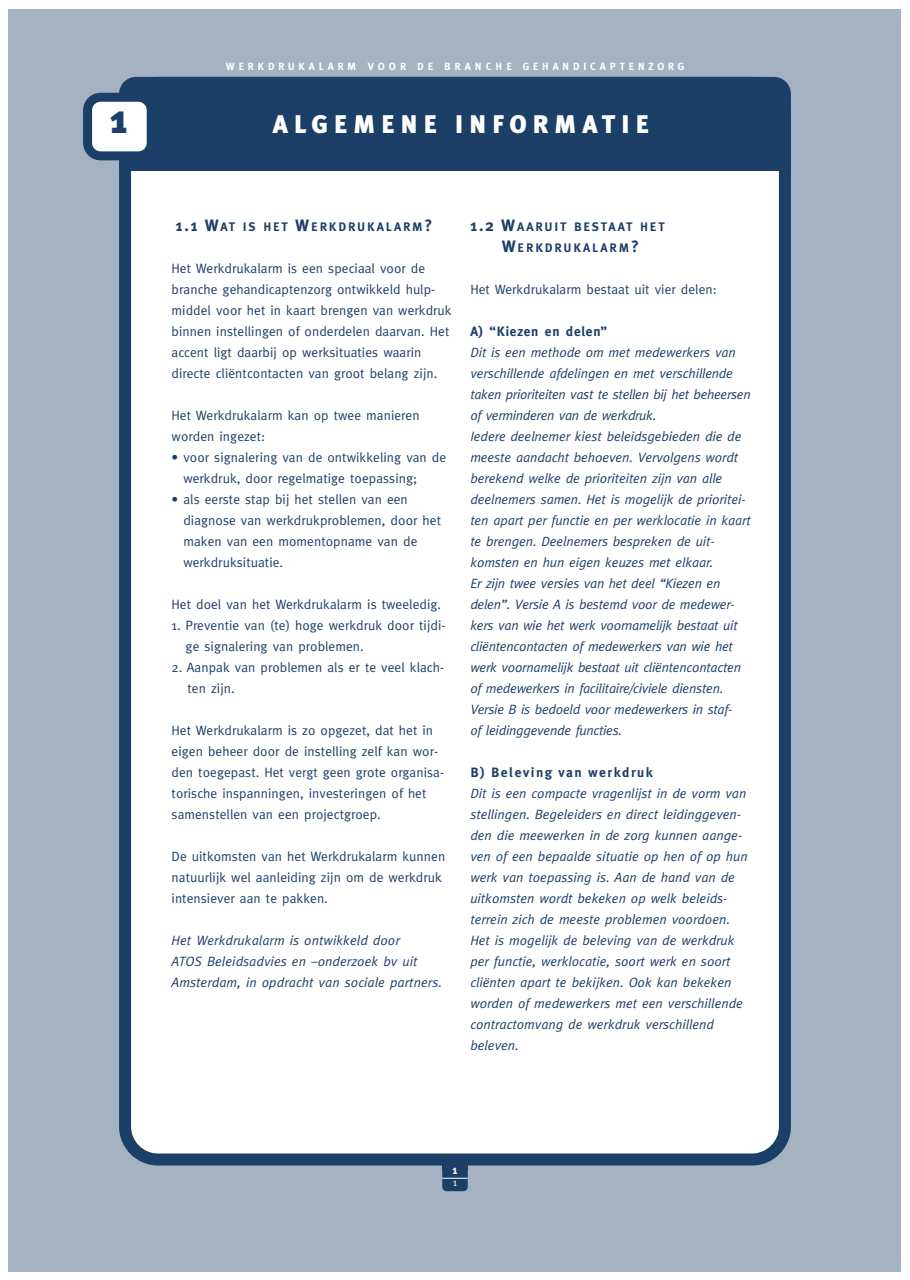
<style>
.page{position:relative;width:910px;height:1280px;background:#fff}
.page>*{position:absolute;margin:0;border:0;box-sizing:border-box;transform-origin:0 0}
.t1{font:900 40.5px "Meta Plus";color:#1c3f68}
.t2{font:900 25.5px "Meta Plus";letter-spacing:.225em;color:#fff}
.t3{font:italic 13.5px/21px "Meta";letter-spacing:-.005em;color:#1c3f68}
.t4{font:13.5px/21px "Meta";letter-spacing:.005em;color:#1c3f68}
.t5{font:700 13.5px "Meta Plus";letter-spacing:.11em;color:#1c3f68}
.t6{font:700 13.5px "Meta";letter-spacing:.055em;color:#1c3f68}
.t7{font:700 12.3px/21px "Meta Plus";letter-spacing:.145em;color:#1c3f68;text-align:center}
.t8{font:700 12px "Meta Plus";color:#fff}
.t9{font:700 10.5px "Meta";letter-spacing:.375em;color:#fff}
.t10{font:10.5px "Meta Plus Normal";color:#fff}
.s1{font-family:"Meta Plus"}
.s2{font-size:16.5px}
</style>
<div class="page">
<div style="left:9px;top:9px;width:892px;height:1262px;background:#a4b2c2"></div>
<div style="left:442px;top:1166px;width:26px;height:25px;background:#1c3f68;border-radius:4px"></div>
<div style="left:442px;top:1164px;width:26px;height:5px;background:#1c3f68"></div>
<svg style="left:442px;top:1178px;width:26px;height:1px"></svg>
<div style="left:119px;top:77px;width:672px;height:1088px;background:#fff"></div>
<div style="left:119px;top:77px;width:672px;height:85px;background:#1c3f68;border-radius:17px"></div>
<div style="left:119px;top:145px;width:672px;height:25px;background:#1c3f68"></div>
<svg style="left:83px;top:93px;width:64px;height:67px;background:#acb8c7"></svg>
<h1 class="t1" style="left:110px;top:105px;width:18px">1</h1>
<p class="t9" style="left:226px;top:62px;width:460px">WERKDRUKALARM <span class="s1">VOOR DE BRANCHE</span> GEHANDICAPTENZORG</p>
<h2 class="t2" style="left:273px;top:115px;width:378px">ALGEMENE INFORMATIE</h2>
<p class="t7" style="left:176px;top:217px;width:258px"><span class="s2">1.1 W</span>AT IS HET <span class="s2">W</span>ERKDRUKALARM<span class="s2">?</span></p>
<p class="t4" style="left:172px;top:259px;width:282px">Het Werkdrukalarm is een speciaal voor de branche gehandicaptenzorg ontwikkeld hulp&shy;middel voor het in kaart brengen van werkdruk binnen instellingen of onderdelen daarvan. Het accent ligt daarbij op werksituaties waarin directe cliëntcontacten van groot belang zijn.</p>
<p class="t4" style="left:172px;top:406px;width:250px">Het Werkdrukalarm kan op twee manieren worden ingezet:</p>
<p class="t4" style="left:183px;top:448px;width:264px;text-indent:-12px">• voor signalering van de ontwikkeling van de werkdruk, door regelmatige toepassing;</p>
<p class="t4" style="left:183px;top:490px;width:259px;text-indent:-12px">• als eerste stap bij het stellen van een diagnose van werkdrukproblemen, door het maken van een momentopname van de werkdruksituatie.</p>
<p class="t4" style="left:172px;top:595px;width:271px">Het doel van het Werkdrukalarm is tweeledig.</p>
<p class="t4" style="left:186px;top:616px;width:261px;text-indent:-14px">1. Preventie van (te) hoge werkdruk door tijdi&shy;ge signalering van problemen.</p>
<p class="t4" style="left:188px;top:658px;width:258px;text-indent:-16px">2. Aanpak van problemen als er te veel klach&shy;ten zijn.</p>
<p class="t4" style="left:172px;top:721px;width:274px">Het Werkdrukalarm is zo opgezet, dat het in eigen beheer door de instelling zelf kan wor&shy;den toegepast. Het vergt geen grote organisa&shy;torische inspanningen, investeringen of het samenstellen van een projectgroep.</p>
<p class="t4" style="left:172px;top:847px;width:275px">De uitkomsten van het Werkdrukalarm kunnen natuurlijk wel aanleiding zijn om de werkdruk intensiever aan te pakken.</p>
<p class="t3" style="left:172px;top:931px;width:272px">Het Werkdrukalarm is ontwikkeld door<br>ATOS Beleidsadvies en –onderzoek bv uit<br>Amsterdam, in opdracht van sociale partners.</p>
<p class="t7" style="left:470px;top:217px;width:196px"><span class="s2">1.2 W</span>AARUIT BESTAAT HET<br><span class="s2">W</span>ERKDRUKALARM<span class="s2">?</span></p>
<p class="t4" style="left:470px;top:280px;width:248px">Het Werkdrukalarm bestaat uit vier delen:</p>
<p class="t6" style="left:470px;top:326px;width:138px">A) “Kiezen en delen”</p>
<p class="t3" style="left:470px;top:343px;width:282px">Dit is een methode om met medewerkers van verschillende afdelingen en met verschillende taken prioriteiten vast te stellen bij het beheersen of verminderen van de werkdruk.<br>Iedere deelnemer kiest beleidsgebieden die de meeste aandacht behoeven. Vervolgens wordt berekend welke de prioriteiten zijn van alle deelnemers samen. Het is mogelijk de prioritei&shy;ten apart per functie en per werklocatie in kaart te brengen. Deelnemers bespreken de uit&shy;komsten en hun eigen keuzes met elkaar.<br>Er zijn twee versies van het deel “Kiezen en delen”. Versie A is bestemd voor de medewer&shy;kers van wie het werk voornamelijk bestaat uit cliëntencontacten of medewerkers van wie het werk voornamelijk bestaat uit cliëntencontacten of medewerkers in facilitaire/civiele diensten.<br>Versie B is bedoeld voor medewerkers in staf-<br>of leidinggevende functies.</p>
<p class="t5" style="left:470px;top:767px;width:184px">B) Beleving van werkdruk</p>
<p class="t3" style="left:470px;top:784px;width:279px">Dit is een compacte vragenlijst in de vorm van stellingen. Begeleiders en direct leidinggeven&shy;den die meewerken in de zorg kunnen aange&shy;ven of een bepaalde situatie op hen of op hun werk van toepassing is. Aan de hand van de uitkomsten wordt bekeken op welk beleids&shy;terrein zich de meeste problemen voordoen.<br>Het is mogelijk de beleving van de werkdruk per functie, werklocatie, soort werk en soort cliënten apart te bekijken. Ook kan bekeken worden of medewerkers met een verschillende contractomvang de werkdruk verschillend beleven.</p>
<p class="t8" style="left:452px;top:1165px;width:6px">1</p>
<p class="t10" style="left:453px;top:1176px;width:6px">1</p>
</div>
